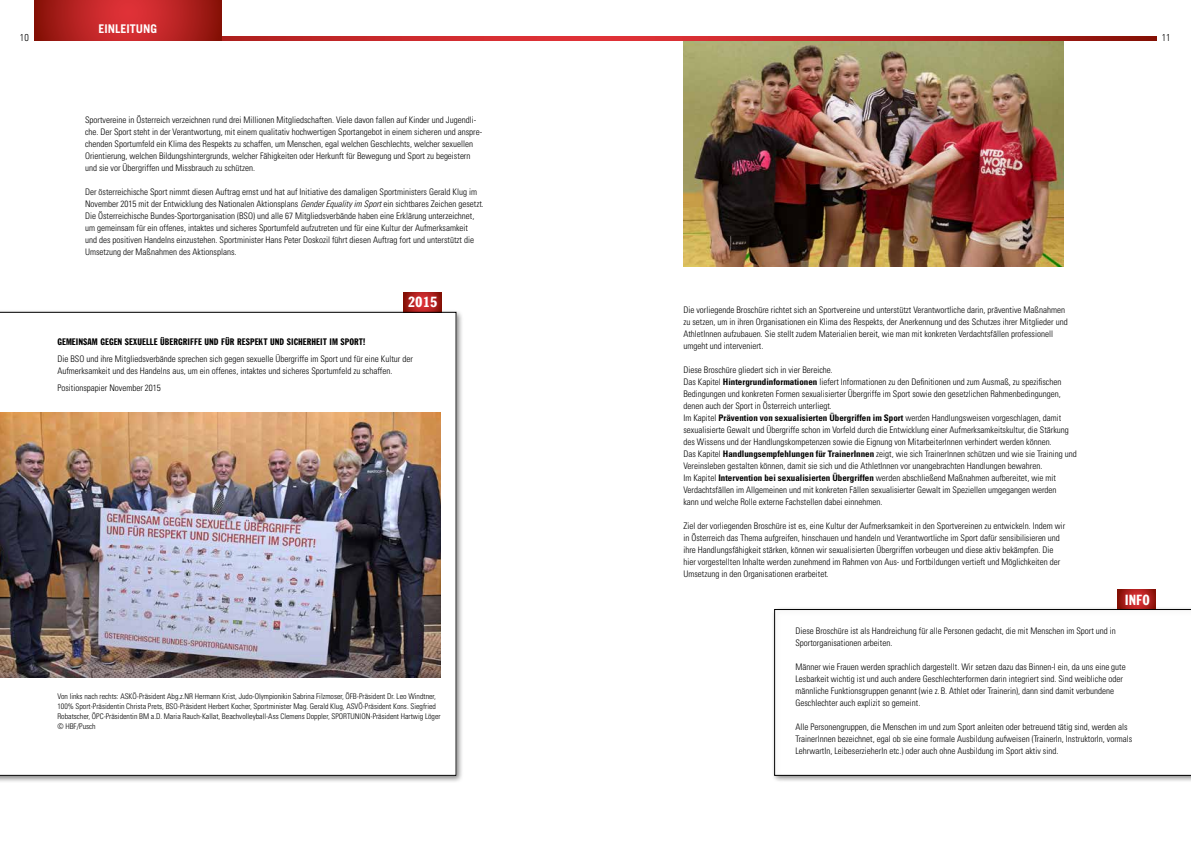
<style>
.page{position:relative;width:1191px;height:842px;background:#fff}
.page>*{position:absolute;margin:0;border:0;box-sizing:border-box;transform-origin:0 0}
.t1{font:expanded 14px "Franklin Goth";color:#fff}
.t2{font:700 12px "Trade Gothic";color:#fff}
.t3{font:300 condensed 10px "Univers";color:#000}
.t4{font:300 condensed 9px/12px "Univers";color:#000}
.t5{font:expanded 9px "Franklin Goth";color:#000}
.t6{font:300 condensed 7.8px/10px "Univers";color:#000}
.s1{font-style:italic}
.s2{font-weight:700}
</style>
<div class="page">
<img style="left:683px;top:41px;width:380px;height:225px">
<svg style="left:221px;top:36px;width:935px;height:5px;background:#c02627"></svg>
<svg style="left:34px;top:0;width:187px;height:41px;background:#b72322"></svg>
<div style="left:0;top:309px;width:463px;height:474px;background:#000;opacity:.5"></div>
<svg style="left:403px;top:292px;width:38px;height:20px"></svg>
<svg style="left:1118px;top:589px;width:37px;height:17px"></svg>
<img style="left:0;top:312px;width:456px;height:463px">
<div style="left:771px;top:606px;width:420px;height:177px;background:#000;opacity:.5"></div>
<svg style="left:774px;top:609px;width:417px;height:166px"></svg>
<h2 class="t2" style="left:99px;top:21px;width:60px">EINLEITUNG</h2>
<p class="t3" style="left:20px;top:31px;width:10px">10</p>
<p class="t3" style="left:1161px;top:31px;width:10px">11</p>
<p class="t4" style="left:85px;top:114px;width:398px">Sportvereine in Österreich verzeichnen rund drei Millionen Mitgliedschaften. Viele davon fallen auf Kinder und Jugendli&shy;che. Der Sport steht in der Verantwortung, mit einem qualitativ hochwertigen Sportangebot in einem sicheren und anspre&shy;chenden Sportumfeld ein Klima des Respekts zu schaffen, um Menschen, egal welchen Geschlechts, welcher sexuellen Orientierung, welchen Bildungshintergrunds, welcher Fähigkeiten oder Herkunft für Bewegung und Sport zu begeistern und sie vor Übergriffen und Missbrauch zu schützen.</p>
<p class="t4" style="left:85px;top:186px;width:400px">Der österreichische Sport nimmt diesen Auftrag ernst und hat auf Initiative des damaligen Sportministers Gerald Klug im November 2015 mit der Entwicklung des Nationalen Aktionsplans <span class="s1">Gender Equality im Sport</span> ein sichtbares Zeichen gesetzt.<br>Die Österreichische Bundes-Sportorganisation (BSO) und alle 67 Mitgliedsverbände haben eine Erklärung unterzeichnet, um gemeinsam für ein offenes, intaktes und sicheres Sportumfeld aufzutreten und für eine Kultur der Aufmerksamkeit<br>und des positiven Handelns einzustehen. Sportminister Hans Peter Doskozil führt diesen Auftrag fort und unterstützt die Umsetzung der Maßnahmen des Aktionsplans.</p>
<h1 class="t1" style="left:408px;top:294px;width:31px">2015</h1>
<p class="t5" style="left:57px;top:337px;width:309px">GEMEINSAM GEGEN SEXUELLE ÜBERGRIFFE UND FÜR RESPEKT UND SICHERHEIT IM SPORT!</p>
<p class="t4" style="left:57px;top:353px;width:357px">Die BSO und ihre Mitgliedsverbände sprechen sich gegen sexuelle Übergriffe im Sport und für eine Kultur der<br>Aufmerksamkeit und des Handelns aus, um ein offenes, intaktes und sicheres Sportumfeld zu schaffen.</p>
<p class="t4" style="left:57px;top:382px;width:105px">Positionspapier November 2015</p>
<p class="t6" style="left:57px;top:691px;width:385px">Von links nach rechts: ASKÖ-Präsident Abg.z.NR Hermann Krist, Judo-Olympionikin Sabrina Filzmoser, ÖFB-Präsident Dr. Leo Windtner, 100% Sport-Präsidentin Christa Prets, BSO-Präsident Herbert Kocher, Sportminister Mag. Gerald Klug, ASVÖ-Präsident Kons. Siegfried Robatscher, ÖPC-Präsidentin BM a.D. Maria Rauch-Kallat, Beachvolleyball-Ass Clemens Doppler, SPORTUNION-Präsident Hartwig Löger © HBF/Pusch</p>
<p class="t4" style="left:683px;top:304px;width:386px">Die vorliegende Broschüre richtet sich an Sportvereine und unterstützt Verantwortliche darin, präventive Maßnahmen zu setzen, um in ihren Organisationen ein Klima des Respekts, der Anerkennung und des Schutzes ihrer Mitglieder und AthletInnen aufzubauen. Sie stellt zudem Materialien bereit, wie man mit konkreten Verdachtsfällen professionell umgeht und interveniert.</p>
<p class="t4" style="left:683px;top:364px;width:395px">Diese Broschüre gliedert sich in vier Bereiche.<br>Das Kapitel <span class="s2">Hintergrundinformationen</span> liefert Informationen zu den Definitionen und zum Ausmaß, zu spezifischen Bedingungen und konkreten Formen sexualisierter Übergriffe im Sport sowie den gesetzlichen Rahmenbedingungen, denen auch der Sport in Österreich unterliegt.<br>Im Kapitel <span class="s2">Prävention von sexualisierten Übergriffen im Sport</span> werden Handlungsweisen vorgeschlagen, damit sexualisierte Gewalt und Übergriffe schon im Vorfeld durch die Entwicklung einer Aufmerksamkeitskultur, die Stärkung des Wissens und der Handlungskompetenzen sowie die Eignung von MitarbeiterInnen verhindert werden können.<br>Das Kapitel <span class="s2">Handlungsempfehlungen für TrainerInnen</span> zeigt, wie sich TrainerInnen schützen und wie sie Training und Vereinsleben gestalten können, damit sie sich und die AthletInnen vor unangebrachten Handlungen bewahren.<br>Im Kapitel <span class="s2">Intervention bei sexualisierten Übergriffen</span> werden abschließend Maßnahmen aufbereitet, wie mit Verdachtsfällen im Allgemeinen und mit konkreten Fällen sexualisierter Gewalt im Speziellen umgegangen werden<br>kann und welche Rolle externe Fachstellen dabei einnehmen.</p>
<p class="t4" style="left:683px;top:520px;width:383px">Ziel der vorliegenden Broschüre ist es, eine Kultur der Aufmerksamkeit in den Sportvereinen zu entwickeln. Indem wir in Österreich das Thema aufgreifen, hinschauen und handeln und Verantwortliche im Sport dafür sensibilisieren und ihre Handlungsfähigkeit stärken, können wir sexualisierten Übergriffen vorbeugen und diese aktiv bekämpfen. Die hier vorgestellten Inhalte werden zunehmend im Rahmen von Aus- und Fortbildungen vertieft und Möglichkeiten der Umsetzung in den Organisationen erarbeitet.</p>
<h1 class="t1" style="left:1124px;top:591px;width:26px">INFO</h1>
<p class="t4" style="left:795px;top:625px;width:322px">Diese Broschüre ist als Handreichung für alle Personen gedacht, die mit Menschen im Sport und in<br>Sportorganisationen arbeiten.</p>
<p class="t4" style="left:795px;top:661px;width:332px">Männer wie Frauen werden sprachlich dargestellt. Wir setzen dazu das Binnen-I ein, da uns eine gute Lesbarkeit wichtig ist und auch andere Geschlechterformen darin integriert sind. Sind weibliche oder männliche Funktionsgruppen genannt (wie z. B. Athlet oder Trainerin), dann sind damit verbundene Geschlechter auch explizit so gemeint.</p>
<p class="t4" style="left:795px;top:721px;width:338px">Alle Personengruppen, die Menschen im und zum Sport anleiten oder betreuend tätig sind, werden als<br>TrainerInnen bezeichnet, egal ob sie eine formale Ausbildung aufweisen (TrainerIn, InstruktorIn, vormals<br>LehrwartIn, LeibeserzieherIn etc.) oder auch ohne Ausbildung im Sport aktiv sind.</p>
</div>
